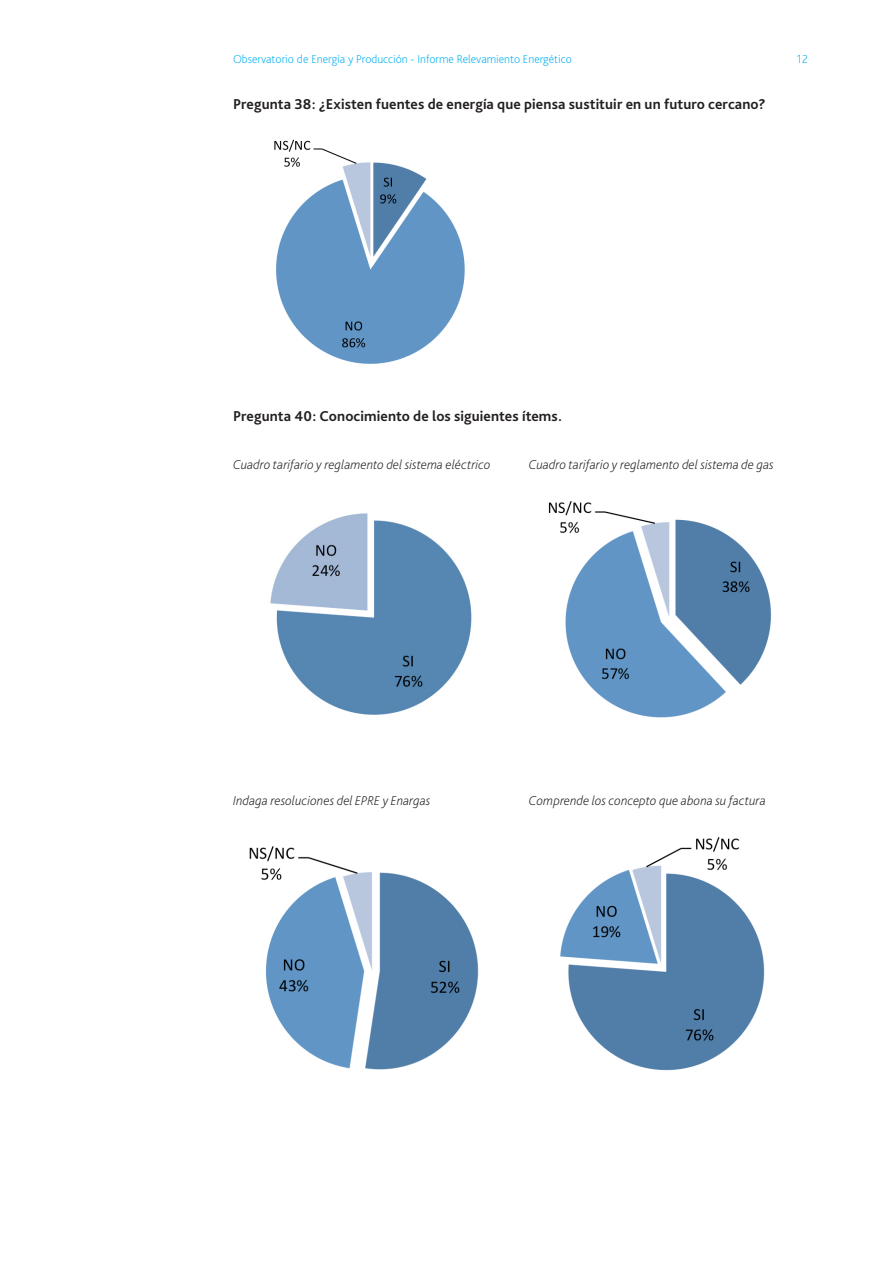
<style>
.page{position:relative;width:893px;height:1263px;background:#fff}
.page>*{position:absolute;margin:0;border:0;box-sizing:border-box;transform-origin:0 0}
.t1{font:700 15px "Bliss Pro";letter-spacing:.01em;color:#231f20}
.t2{font:italic 200 13.5px "Bliss Pro";letter-spacing:.005em;color:#231f20}
.t3{font:200 12px "Bliss Pro";color:#00aeef}
</style>
<div class="page">
<img style="left:274px;top:139px;width:191px;height:225px">
<img style="left:270px;top:513px;width:202px;height:202px">
<img style="left:548px;top:501px;width:224px;height:217px">
<img style="left:249px;top:846px;width:230px;height:224px">
<img style="left:560px;top:837px;width:205px;height:234px">
<p class="t3" style="left:233px;top:51px;width:340px">Observatorio de Energía y Producción - Informe Relevamiento Energético</p>
<p class="t3" style="left:797px;top:51px;width:13px">12</p>
<p class="t1" style="left:233px;top:95px;width:534px">Pregunta 38: ¿Existen fuentes de energía que piensa sustituir en un futuro cercano?</p>
<p class="t1" style="left:233px;top:407px;width:330px">Pregunta 40: Conocimiento de los siguientes ítems.</p>
<p class="t2" style="left:233px;top:456px;width:259px">Cuadro tarifario y reglamento del sistema eléctrico</p>
<p class="t2" style="left:529px;top:456px;width:247px">Cuadro tarifario y reglamento del sistema de gas</p>
<p class="t2" style="left:233px;top:792px;width:199px">Indaga resoluciones del EPRE y Enargas</p>
<p class="t2" style="left:529px;top:792px;width:238px">Comprende los concepto que abona su factura</p>
</div>
